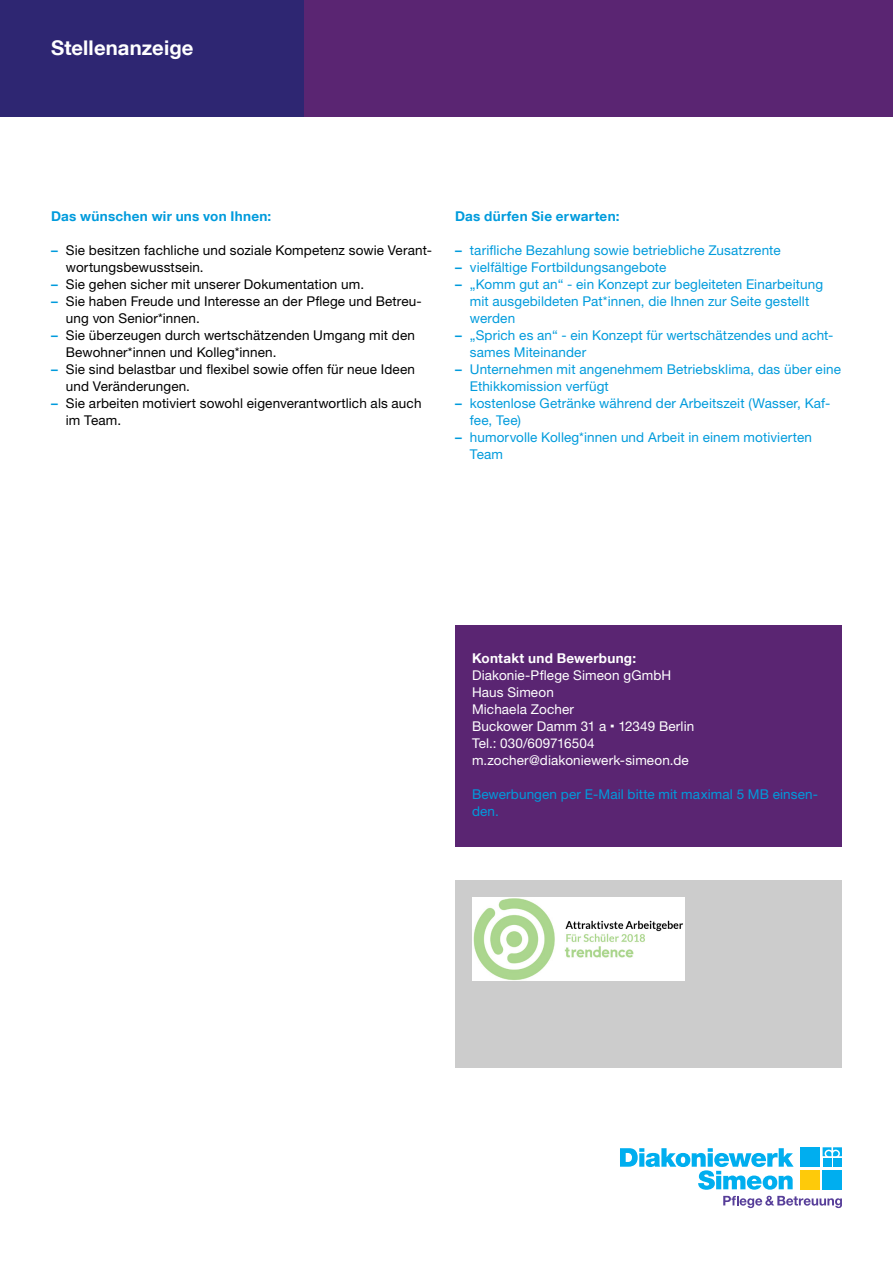
<style>
.page{position:relative;width:893px;height:1263px;background:#fff}
.page>*{position:absolute;margin:0;border:0;box-sizing:border-box;transform-origin:0 0}
._01_Texte_13_5pt_Bol{font:700 20.25px "Helvetica Neue LT Com";letter-spacing:.005em;color:#fff}
._02_Texte_9pt_Roman{font:13.5px/17px "Helvetica Neue LT Pro";letter-spacing:.01em;color:#009bdc}
._02_Texte_9pt_Roman-2{font:13.5px/17px "Helvetica Neue LT Pro";letter-spacing:.01em;color:#000}
._02_Texte_9pt_Roman-3{font:13.5px/17px "Helvetica Neue LT Pro";letter-spacing:.01em;color:#fff}
._03_Texte_9pt_Bold_B{font:700 13.5px "Helvetica Neue LT Com";letter-spacing:.02em;color:#009bdc}
._03_Texte_9pt_Bold_B-2{font:700 13.5px "Helvetica Neue LT Com";letter-spacing:.02em;color:#fff}
.s1{font-family:"Helvetica Neue LT Com";font-weight:700;color:#009bdc}
.s2{font-family:"Helvetica Neue LT Com";font-weight:700}
.s3{font-family:"Arial";font-weight:900}
</style>
<div class="page">
<div style="left:303px;top:0;width:590px;height:116px;background:#5a2572"></div>
<div style="left:0;top:0;width:303px;height:116px;background:#2e2672"></div>
<div style="left:455px;top:625px;width:387px;height:221px;background:#5a2572"></div>
<div style="left:455px;top:880px;width:387px;height:187px;background:#ccc"></div>
<img style="left:472px;top:897px;width:213px;height:83px">
<svg style="left:723px;top:1196px;width:119px;height:12px"></svg>
<div style="left:800px;top:1170px;width:19px;height:19px;background:#feca0a"></div>
<div style="left:823px;top:1170px;width:19px;height:19px;background:#00aeef"></div>
<div style="left:800px;top:1147px;width:19px;height:20px;background:#00aeef"></div>
<svg style="left:620px;top:1148px;width:174px;height:42px"></svg>
<svg style="left:823px;top:1147px;width:19px;height:9px"></svg>
<div style="left:823px;top:1158px;width:8px;height:9px;background:#00aeef"></div>
<div style="left:833px;top:1158px;width:9px;height:9px;background:#00aeef"></div>
<p class="_01_Texte_13_5pt_Bol" style="left:51px;top:35px;width:144px">Stellenanzeige</p>
<p class="_03_Texte_9pt_Bold_B" style="left:51px;top:208px;width:222px">Das wünschen wir uns von Ihnen:</p>
<p class="_02_Texte_9pt_Roman-2" style="left:66px;top:242px;width:368px;text-indent:-15px"><span class="s1">–</span> Sie besitzen fachliche und soziale Kompetenz sowie Verant&shy;wortungsbewusstsein.</p>
<p class="_02_Texte_9pt_Roman-2" style="left:51px;top:276px;width:315px"><span class="s1">–</span> Sie gehen sicher mit unserer Dokumentation um.</p>
<p class="_02_Texte_9pt_Roman-2" style="left:66px;top:293px;width:357px;text-indent:-15px"><span class="s1">–</span> Sie haben Freude und Interesse an der Pflege und Betreu&shy;ung von Senior*innen.</p>
<p class="_02_Texte_9pt_Roman-2" style="left:66px;top:327px;width:351px;text-indent:-15px"><span class="s1">–</span> Sie überzeugen durch wertschätzenden Umgang mit den<br>Bewohner*innen und Kolleg*innen.</p>
<p class="_02_Texte_9pt_Roman-2" style="left:66px;top:361px;width:351px;text-indent:-15px"><span class="s1">–</span> Sie sind belastbar und flexibel sowie offen für neue Ideen und Veränderungen.</p>
<p class="_02_Texte_9pt_Roman-2" style="left:66px;top:395px;width:357px;text-indent:-15px"><span class="s1">–</span> Sie arbeiten motiviert sowohl eigenverantwortlich als auch im Team.</p>
<p class="_03_Texte_9pt_Bold_B" style="left:455px;top:208px;width:166px">Das dürfen Sie erwarten:</p>
<p class="_02_Texte_9pt_Roman" style="left:455px;top:242px;width:327px"><span class="s2">–</span> tarifliche Bezahlung sowie betriebliche Zusatzrente</p>
<p class="_02_Texte_9pt_Roman" style="left:455px;top:259px;width:213px"><span class="s2">–</span> vielfältige Fortbildungsangebote</p>
<p class="_02_Texte_9pt_Roman" style="left:470px;top:276px;width:355px;text-indent:-15px"><span class="s2">–</span> „Komm gut an“ - ein Konzept zur begleiteten Einarbeitung mit ausgebildeten Pat*innen, die Ihnen zur Seite gestellt werden</p>
<p class="_02_Texte_9pt_Roman" style="left:470px;top:327px;width:365px;text-indent:-15px"><span class="s2">–</span> „Sprich es an“ - ein Konzept für wertschätzendes und acht&shy;sames Miteinander</p>
<p class="_02_Texte_9pt_Roman" style="left:470px;top:361px;width:373px;text-indent:-15px"><span class="s2">–</span> Unternehmen mit angenehmem Betriebsklima, das über eine<br>Ethikkomission verfügt</p>
<p class="_02_Texte_9pt_Roman" style="left:470px;top:395px;width:362px;text-indent:-15px"><span class="s2">–</span> kostenlose Getränke während der Arbeitszeit (Wasser, Kaf&shy;fee, Tee)</p>
<p class="_02_Texte_9pt_Roman" style="left:470px;top:429px;width:344px;text-indent:-15px"><span class="s2">–</span> humorvolle Kolleg*innen und Arbeit in einem motivierten<br>Team</p>
<p class="_03_Texte_9pt_Bold_B-2" style="left:472px;top:650px;width:166px">Kontakt und Bewerbung:</p>
<p class="_02_Texte_9pt_Roman-3" style="left:472px;top:667px;width:201px">Diakonie-Pflege Simeon gGmbH</p>
<p class="_02_Texte_9pt_Roman-3" style="left:472px;top:684px;width:83px">Haus Simeon</p>
<p class="_02_Texte_9pt_Roman-3" style="left:472px;top:701px;width:103px">Michaela Zocher</p>
<p class="_02_Texte_9pt_Roman-3" style="left:472px;top:718px;width:224px">Buckower Damm 31 a <span class="s3">·</span> 12349 Berlin</p>
<p class="_02_Texte_9pt_Roman-3" style="left:472px;top:735px;width:218px">Tel.: 030/609716504 m.zocher@diakoniewerk-simeon.de</p>
<p class="_02_Texte_9pt_Roman" style="left:472px;top:786px;width:348px">Bewerbungen per E-Mail bitte mit maximal 5 MB einsen&shy;den.</p>
</div>
